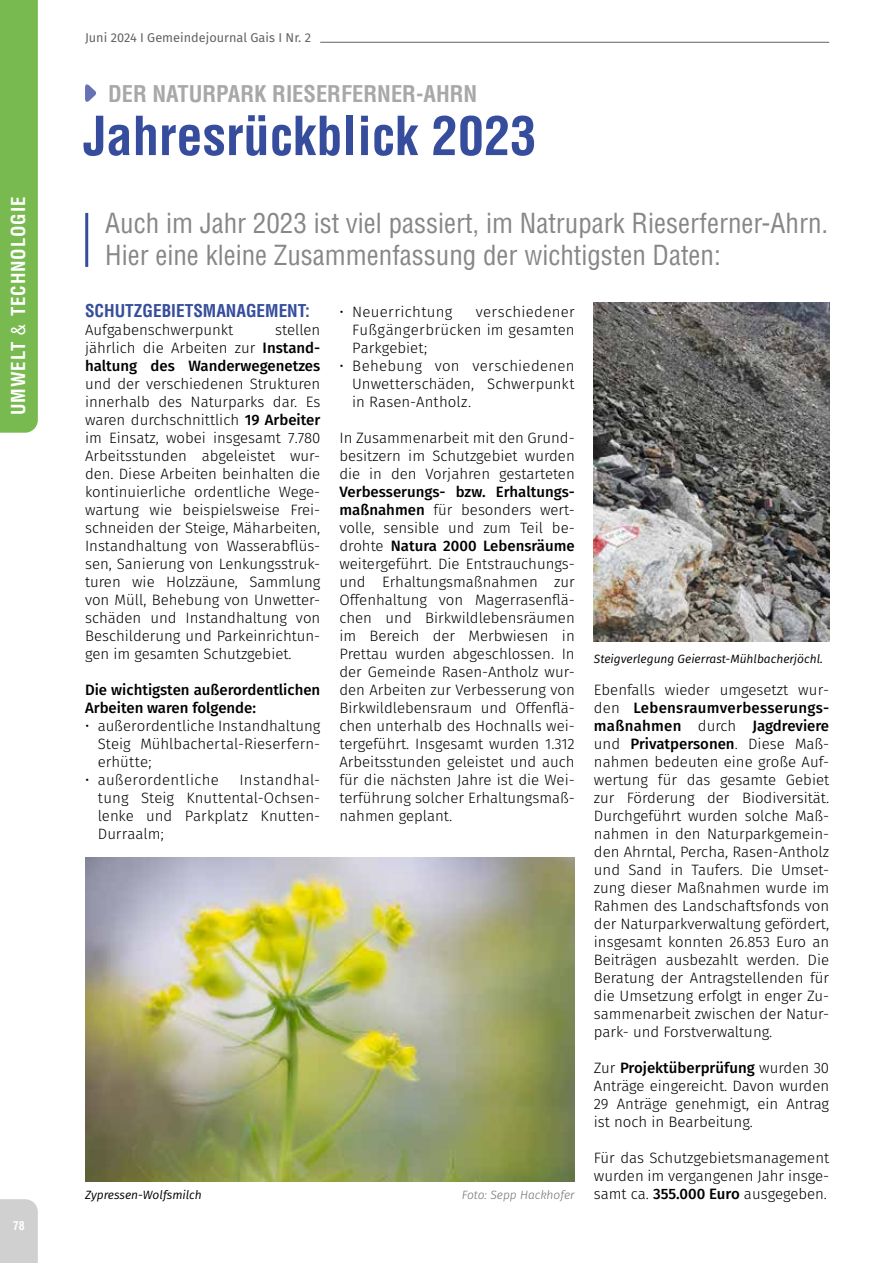
<style>
.page{position:relative;width:893px;height:1263px;background:#fff}
.page>*{position:absolute;margin:0;border:0;box-sizing:border-box;transform-origin:0 0}
.t1{font:700 condensed 52.5px "Helvetica LT Std";color:#354d9c}
.t2{font:condensed 27px/31.5px "Helvetica LT Std";color:#878787}
.t3{font:700 condensed 22.5px "Helvetica LT Std";color:#a8a8a7}
.t4{font:700 condensed 18.75px "Helvetica LT Std";letter-spacing:.05em;color:#fff}
.t5{font:700 condensed 17.25px "Helvetica LT Std";color:#354d9c}
.t6{font:300 15px/18px "Fira Sans";color:#000;text-align:justify}
.t7{font:500 15px/18px "Fira Sans";color:#000;text-align:justify}
.t8{font:300 15px "Fira Sans";letter-spacing:.02em;color:#000}
.t9{font:12.75px "Fira Sans";color:#646363}
.t10{font:italic 12px "Fira Sans";color:#000}
.t11{font:italic 300 12px "Fira Sans";color:#706f6f}
.t12{font:700 condensed 12px "Helvetica LT Std";color:#fff}
.s1{font-weight:400}
.s2{font-weight:500}
.s3{font-weight:300}
</style>
<div class="page">
<div style="left:0;top:0;width:38px;height:433px;background:#78ba50"></div>
<div style="left:0;top:1199px;width:38px;height:64px;background:#d0d0d0"></div>
<hr style="left:320px;top:42px;width:509px;height:1px;background:#646363">
<svg style="left:85px;top:84px;width:11px;height:18px"></svg>
<hr style="left:85px;top:213px;width:3px;height:54px;background:#354d9c">
<img style="left:85px;top:857px;width:490px;height:324px">
<img style="left:594px;top:302px;width:235px;height:339px">
<p class="t4" style="left:7px;top:415px;width:220px;rotate:-90deg">UMWELT <span class="s1">&amp;</span> TECHNOLOGIE</p>
<p class="t12" style="left:13px;top:1218px;width:14px">78</p>
<p class="t9" style="left:85px;top:28px;width:227px">Juni 2024 I Gemeindejournal Gais I Nr. 2</p>
<h3 class="t3" style="left:108px;top:80px;width:371px">DER NATURPARK RIESERFERNER-AHRN</h3>
<h1 class="t1" style="left:83px;top:103px;width:455px">Jahresrückblick 2023</h1>
<h2 class="t2" style="left:105px;top:208px;width:724px">Auch im Jahr 2023 ist viel passiert, im Natrupark Rieserferner-Ahrn.<br>Hier eine kleine Zusammenfassung der wichtigsten Daten:</h2>
<p class="t5" style="left:85px;top:300px;width:226px">SCHUTZGEBIETSMANAGEMENT:</p>
<p class="t6" style="left:85px;top:321px;width:150px">Aufgabenschwerpunkt</p>
<p class="t6" style="left:352px;top:303px;width:224px;text-indent:123px">verschiedener Fußgängerbrücken im gesamten Parkgebiet;</p>
<p class="t6" style="left:352px;top:357px;width:224px;text-indent:-13px">• Behebung von verschiedenen Unwetterschäden, Schwerpunkt in Rasen-Antholz.</p>
<p class="t6" style="left:339px;top:429px;width:237px">In Zusammenarbeit mit den Grund&shy;besitzern im Schutzgebiet wurden die in den Vorjahren gestarteten</p>
<p class="t6" style="left:339px;top:483px;width:237px"><span class="s2">Verbesserungs- bzw. Erhaltungs&shy;maßnahmen</span> für besonders wert&shy;volle, sensible und zum Teil be&shy;drohte <span class="s2">Natura 2000 Lebensräume </span>weitergeführt. Die Entstrauchungs&shy;und Erhaltungsmaßnahmen zur Offenhaltung von Magerrasenflä&shy;chen und Birkwildlebensräumen im Bereich der Merbwiesen in Prettau wurden abgeschlossen. In der Gemeinde Rasen-Antholz wur&shy;den Arbeiten zur Verbesserung von Birkwildlebensraum und Offenflä&shy;chen unterhalb des Hochnalls wei&shy;tergeführt. Insgesamt wurden 1.312<br>Arbeitsstunden geleistet und auch für die nächsten Jahre ist die Wei&shy;terführung solcher Erhaltungsmaß&shy;nahmen geplant.</p>
<p class="t8" style="left:339px;top:301px;width:114px">• Neuerrichtung</p>
<p class="t7" style="left:85px;top:320px;width:237px;text-indent:190px"><span class="s3">stellen jährlich die Arbeiten zur</span> Instand&shy;haltung des Wanderwegenetzes</p>
<p class="t6" style="left:85px;top:375px;width:237px">und der verschiedenen Strukturen innerhalb des Naturparks dar. Es waren durchschnittlich <span class="s2">19 Arbeiter </span>im Einsatz, wobei insgesamt 7.780<br>Arbeitsstunden abgeleistet wur&shy;den. Diese Arbeiten beinhalten die kontinuierliche ordentliche Wege&shy;wartung wie beispielsweise Frei&shy;schneiden der Steige, Mäharbeiten, Instandhaltung von Wasserabflüs&shy;sen, Sanierung von Lenkungsstruk&shy;turen wie Holzzäune, Sammlung von Müll, Behebung von Unwetter&shy;schäden und Instandhaltung von Beschilderung und Parkeinrichtun&shy;gen im gesamten Schutzgebiet.</p>
<p class="t7" style="left:85px;top:680px;width:237px">Die wichtigsten außerordentlichen<br>Arbeiten waren folgende:</p>
<p class="t6" style="left:98px;top:717px;width:224px;text-indent:-13px">• außerordentliche Instandhaltung Steig Mühlbachertal-Rieserfern&shy;erhütte;</p>
<p class="t8" style="left:85px;top:769px;width:135px">• außerordentliche</p>
<p class="t10" style="left:594px;top:650px;width:231px">Steigverlegung Geierrast-Mühlbacherjöchl.</p>
<p class="t6" style="left:594px;top:681px;width:237px">Ebenfalls wieder umgesetzt wur&shy;den <span class="s2">Lebensraumverbesserungs&shy;maßnahmen</span> durch <span class="s2">Jagdreviere </span>und <span class="s2">Privatpersonen</span>. Diese Maß&shy;nahmen bedeuten eine große Auf&shy;wertung für das gesamte Gebiet zur Förderung der Biodiversität.<br>Durchgeführt wurden solche Maß&shy;nahmen in den Naturparkgemein&shy;den Ahrntal, Percha, Rasen-Antholz und Sand in Taufers. Die Umset&shy;zung dieser Maßnahmen wurde im Rahmen des Landschaftsfonds von der Naturparkverwaltung gefördert, insgesamt konnten 26.853 Euro an Beiträgen ausbezahlt werden. Die Beratung der Antragstellenden für die Umsetzung erfolgt in enger Zu&shy;sammenarbeit zwischen der Natur&shy;park- und Forstverwaltung.</p>
<p class="t6" style="left:594px;top:1059px;width:237px">Zur <span class="s2">Projektüberprüfung</span> wurden 30<br>Anträge eingereicht. Davon wurden 29 Anträge genehmigt, ein Antrag ist noch in Bearbeitung.</p>
<p class="t6" style="left:594px;top:1149px;width:237px">Für das Schutzgebietsmanagement wurden im vergangenen Jahr insge-</p>
<p class="t6" style="left:98px;top:771px;width:224px;text-indent:142px">Instandhal&shy;tung Steig Knuttental-Ochsen&shy;lenke und Parkplatz Knutten-Durraalm;</p>
<p class="t10" style="left:85px;top:1186px;width:118px">Zypressen-Wolfsmilch</p>
<p class="t11" style="left:462px;top:1186px;width:114px">Foto: Sepp Hackhofer</p>
<p class="t6" style="left:594px;top:1185px;width:235px">samt ca. <span class="s2">355.000 Euro</span> ausgegeben.</p>
</div>
